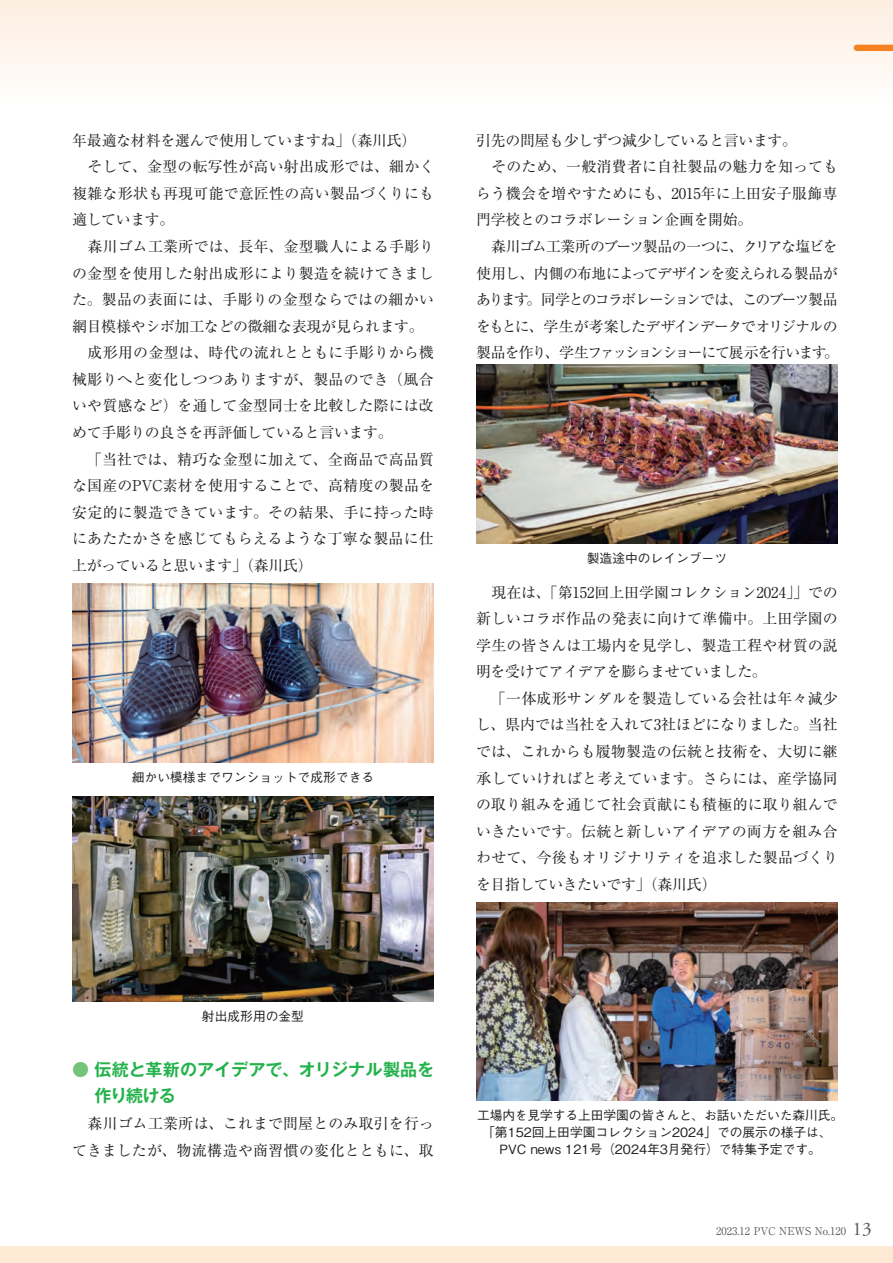
<style>
.page{position:relative;width:893px;height:1263px;background:#fff}
.page>*{position:absolute;margin:0;border:0;box-sizing:border-box;transform-origin:0 0}
.本文タイトルのコピー{font:700 16.95px/26.5px "Gothic MB101 Pr 6 De";color:#23b24b}
.本文{font:14.85px/26.5px "Ryumin Pr 6";color:#231f20;text-align:justify}
.本文-2{font:14.85px "Ryumin Pr 6";letter-spacing:-.02em;color:#231f20}
.キャプション{font:500 12.75px/17px "Gothic BBB Pr 6";color:#231f20;text-align:center}
.t1{font:10.65px "Ryumin Pro";color:#57585a}
.s1{color:#74c379}
.s2{font-family:"Adobe Garamond Pro";font-size:19.2px}
</style>
<div class="page">
<div style="left:0;top:0;width:893px;height:105px;background:linear-gradient(to bottom,#fdede0,#fefefd)"></div>
<svg style="left:0;top:0;width:1px;height:105px"></svg>
<div style="left:0;top:1246px;width:893px;height:17px;background:#fee9d5"></div>
<div style="left:857px;top:45px;width:36px;height:6px;background:#f58220"></div>
<img style="left:72px;top:584px;width:362px;height:178px">
<img style="left:72px;top:796px;width:362px;height:205px">
<img style="left:476px;top:365px;width:362px;height:178px">
<img style="left:476px;top:902px;width:362px;height:198px">
<p class="本文" style="left:72px;top:126px;width:346px">年最適な材料を選んで使用していますね」（森川氏）</p>
<p class="本文" style="left:72px;top:153px;width:363px">　そして、金型の転写性が高い射出成形では、細かく複雑な形状も再現可能で意匠性の高い製品づくりにも適しています。</p>
<p class="本文" style="left:72px;top:232px;width:364px">　森川ゴム工業所では、長年、金型職人による手彫りの金型を使用した射出成形により製造を続けてきました。製品の表面には、手彫りの金型ならではの細かい網目模様やシボ加工などの微細な表現が見られます。</p>
<p class="本文" style="left:72px;top:339px;width:363px">　成形用の金型は、時代の流れとともに手彫りから機械彫りへと変化しつつありますが、製品のでき（風合いや質感など）を通して金型同士を比較した際には改めて手彫りの良さを再評価していると言います。</p>
<p class="本文" style="left:72px;top:445px;width:363px">　「当社では、精巧な金型に加えて、全商品で高品質な国産のPVC素材を使用することで、高精度の製品を安定的に製造できています。その結果、手に持った時にあたたかさを感じてもらえるような丁寧な製品に仕上がっていると思います」（森川氏）</p>
<p class="キャプション" style="left:132px;top:768px;width:244px">細かい模様までワンショットで成形できる</p>
<p class="本文-2" style="left:476px;top:128px;width:322px">引先の問屋も少しずつ減少していると言います。</p>
<p class="本文" style="left:476px;top:153px;width:364px">　そのため、一般消費者に自社製品の魅力を知ってもらう機会を増やすためにも、2015年に上田安子服飾専門学校とのコラボレーション企画を開始。</p>
<p class="本文" style="left:476px;top:232px;width:364px">　森川ゴム工業所のブーツ製品の一つに、クリアな塩ビを使用し、内側の布地によってデザインを変えられる製品があります。同学とのコラボレーションでは、このブーツ製品をもとに、学生が考案したデザインデータでオリジナルの製品を作り、学生ファッションショーにて展示を行います。</p>
<p class="キャプション" style="left:587px;top:549px;width:142px">製造途中のレインブーツ</p>
<p class="本文" style="left:476px;top:578px;width:363px">　現在は、「第152回上田学園コレクション2024」」での新しいコラボ作品の発表に向けて準備中。上田学園の学生の皆さんは工場内を見学し、製造工程や材質の説明を受けてアイデアを膨らませていました。</p>
<p class="本文" style="left:476px;top:684px;width:364px">　「一体成形サンダルを製造している会社は年々減少し、県内では当社を入れて3社ほどになりました。当社では、これからも履物製造の伝統と技術を、大切に継承していければと考えています。さらには、産学協同の取り組みを通じて社会貢献にも積極的に取り組んでいきたいです。伝統と新しいアイデアの両方を組み合わせて、今後もオリジナリティを追求した製品づくりを目指していきたいです」（森川氏）</p>
<p class="キャプション" style="left:202px;top:1007px;width:104px">射出成形用の金型</p>
<p class="本文タイトルのコピー" style="left:94px;top:1055px;width:341px;text-indent:-22px"><span class="s1">●</span> 伝統と革新のアイデアで、オリジナル製品を作り続ける</p>
<p class="本文" style="left:72px;top:1109px;width:363px">　森川ゴム工業所は、これまで問屋とのみ取引を行ってきましたが、物流構造や商習慣の変化とともに、取</p>
<p class="キャプション" style="left:477px;top:1106px;width:368px">工場内を見学する上田学園の皆さんと、お話いただいた森川氏。「第152回上田学園コレクション2024」での展示の様子は、<br>PVC news 121号（2024年3月発行）で特集予定です。</p>
<p class="t1" style="left:716px;top:1223px;width:157px">2023.12 PVC NEWS No.120 <span class="s2">13</span></p>
</div>
